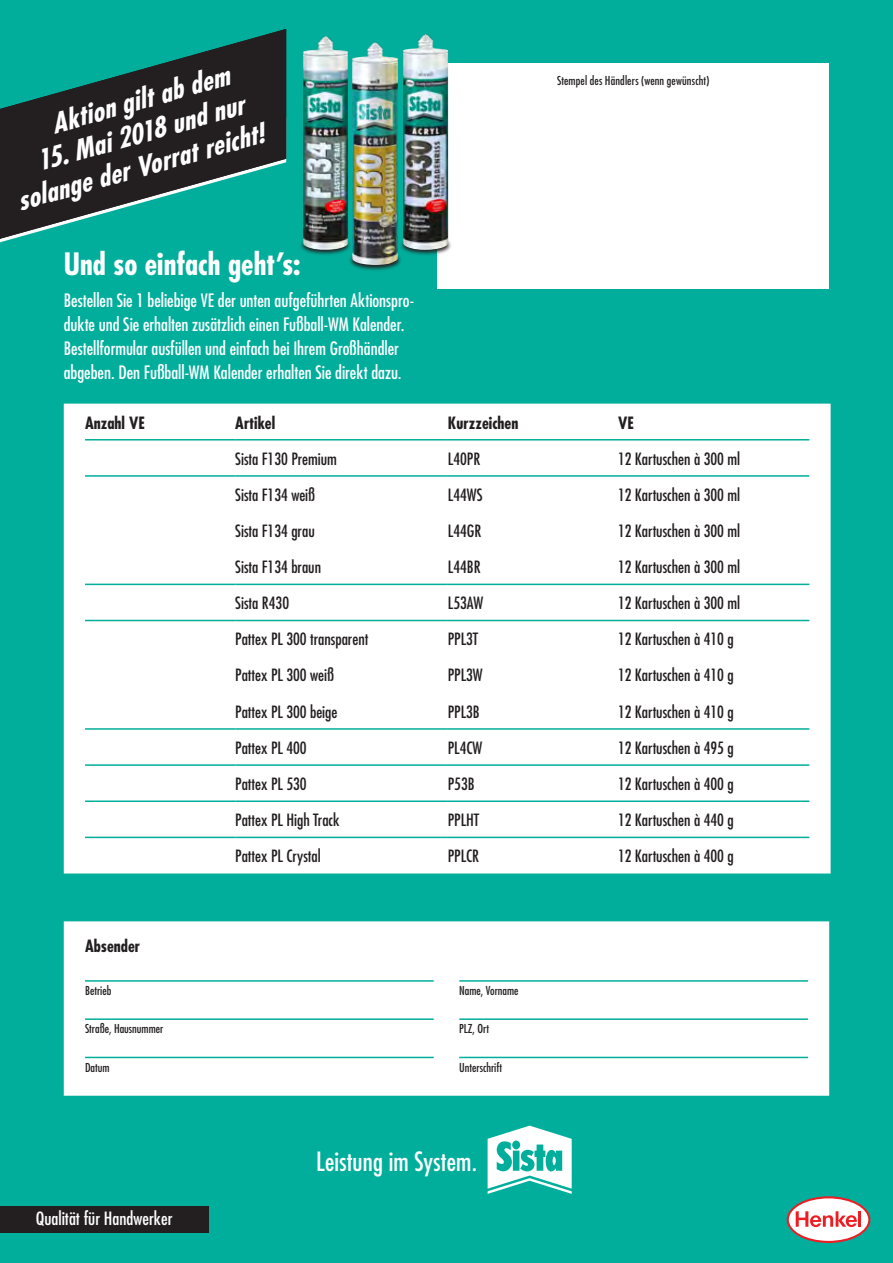
<style>
.page{position:relative;width:893px;height:1263px;background:#00ae9b}
.page>*{position:absolute;margin:0;border:0;box-sizing:border-box;transform-origin:0 0}
.t1{font:700 condensed 30px "Futura Std";color:#fff}
.t2{font:italic 700 condensed 27px/32.4px "Futura Std";color:#fff}
.t3{font:condensed 25.8px "Futura Std";letter-spacing:.005em;color:#fff}
.t4{font:condensed 18px/24px "Futura Std";color:#fff}
.t5{font:condensed 17.85px "Futura Std";color:#fff}
.t6{font:condensed 16.5px "Futura Std";color:#231f20}
.t7{font:700 condensed 16.5px "Futura Std";color:#231f20}
.t8{font:condensed 12px "Futura Std";color:#231f20}
</style>
<div class="page">
<div style="left:438px;top:64px;width:391px;height:225px;background:#fff"></div>
<svg style="left:787px;top:1196px;width:83px;height:47px"></svg>
<div style="left:789px;top:1198px;width:79px;height:43px;background:#fff;border-radius:50%"></div>
<hr style="left:858px;top:1211px;width:3px;height:16px;background:#ee1d23">
<svg style="left:796px;top:1211px;width:61px;height:16px"></svg>
<div style="left:0;top:1206px;width:208px;height:26px;background:#231f20"></div>
<div style="left:64px;top:921px;width:765px;height:175px;background:#fff"></div>
<hr style="left:85px;top:980px;width:349px;height:2px;background:#00ae9b">
<hr style="left:85px;top:1018px;width:349px;height:2px;background:#00ae9b">
<hr style="left:85px;top:1057px;width:349px;height:1px;background:#00ae9b">
<hr style="left:459px;top:980px;width:349px;height:2px;background:#00ae9b">
<hr style="left:459px;top:1018px;width:349px;height:2px;background:#00ae9b">
<hr style="left:459px;top:1057px;width:349px;height:1px;background:#00ae9b">
<div style="left:64px;top:404px;width:767px;height:469px;background:#fff"></div>
<hr style="left:85px;top:439px;width:150px;height:1px;background:#00ae9b">
<hr style="left:235px;top:439px;width:213px;height:1px;background:#00ae9b">
<hr style="left:448px;top:439px;width:170px;height:1px;background:#00ae9b">
<hr style="left:618px;top:439px;width:191px;height:1px;background:#00ae9b">
<hr style="left:85px;top:475px;width:150px;height:2px;background:#00ae9b">
<hr style="left:235px;top:475px;width:213px;height:2px;background:#00ae9b">
<hr style="left:448px;top:475px;width:170px;height:2px;background:#00ae9b">
<hr style="left:618px;top:475px;width:191px;height:2px;background:#00ae9b">
<hr style="left:85px;top:584px;width:150px;height:1px;background:#00ae9b">
<hr style="left:235px;top:584px;width:213px;height:1px;background:#00ae9b">
<hr style="left:448px;top:584px;width:170px;height:1px;background:#00ae9b">
<hr style="left:618px;top:584px;width:191px;height:1px;background:#00ae9b">
<hr style="left:85px;top:620px;width:150px;height:1px;background:#00ae9b">
<hr style="left:235px;top:620px;width:213px;height:1px;background:#00ae9b">
<hr style="left:448px;top:620px;width:170px;height:1px;background:#00ae9b">
<hr style="left:618px;top:620px;width:191px;height:1px;background:#00ae9b">
<hr style="left:85px;top:728px;width:150px;height:2px;background:#00ae9b">
<hr style="left:235px;top:728px;width:213px;height:2px;background:#00ae9b">
<hr style="left:448px;top:728px;width:170px;height:2px;background:#00ae9b">
<hr style="left:618px;top:728px;width:191px;height:2px;background:#00ae9b">
<hr style="left:85px;top:764px;width:150px;height:2px;background:#00ae9b">
<hr style="left:235px;top:764px;width:213px;height:2px;background:#00ae9b">
<hr style="left:448px;top:764px;width:170px;height:2px;background:#00ae9b">
<hr style="left:618px;top:764px;width:191px;height:2px;background:#00ae9b">
<hr style="left:85px;top:800px;width:150px;height:2px;background:#00ae9b">
<hr style="left:235px;top:800px;width:213px;height:2px;background:#00ae9b">
<hr style="left:448px;top:800px;width:170px;height:2px;background:#00ae9b">
<hr style="left:618px;top:800px;width:191px;height:2px;background:#00ae9b">
<hr style="left:85px;top:837px;width:150px;height:1px;background:#00ae9b">
<hr style="left:235px;top:837px;width:213px;height:1px;background:#00ae9b">
<hr style="left:448px;top:837px;width:170px;height:1px;background:#00ae9b">
<hr style="left:618px;top:837px;width:191px;height:1px;background:#00ae9b">
<svg style="left:488px;top:1125px;width:84px;height:69px"></svg>
<svg style="left:401px;top:234px;width:50px;height:22px"></svg>
<img style="left:403px;top:34px;width:45px;height:216px">
<svg style="left:301px;top:241px;width:49px;height:14px"></svg>
<img style="left:303px;top:36px;width:45px;height:214px">
<svg style="left:348px;top:249px;width:54px;height:22px"></svg>
<img style="left:352px;top:42px;width:46px;height:223px">
<svg style="left:0;top:29px;width:286px;height:213px;fill:#231f20"></svg>
<p class="t2" style="left:48px;top:109px;width:185px;rotate:-16deg">Aktion gilt ab dem</p>
<p class="t2" style="left:4px;top:155px;width:256px;text-indent:29px;rotate:-16deg">15. Mai 2018 und nur solange der Vorrat reicht!</p>
<p class="t1" style="left:64px;top:245px;width:238px">Und so einfach geht’s:</p>
<p class="t4" style="left:64px;top:288px;width:352px">Bestellen Sie 1 beliebige VE der unten aufgeführten Aktionspro&shy;dukte und Sie erhalten zusätzlich einen Fußball-WM Kalender.</p>
<p class="t4" style="left:64px;top:336px;width:339px">Bestellformular ausfüllen und einfach bei Ihrem Großhändler abgeben. Den Fußball-WM Kalender erhalten Sie direkt dazu.</p>
<p class="t8" style="left:557px;top:73px;width:154px">Stempel des Händlers (wenn gewünscht)</p>
<p class="t7" style="left:85px;top:412px;width:61px">Anzahl VE</p>
<p class="t7" style="left:235px;top:412px;width:41px">Artikel</p>
<p class="t7" style="left:448px;top:412px;width:72px">Kurzzeichen</p>
<p class="t7" style="left:618px;top:412px;width:17px">VE</p>
<p class="t6" style="left:235px;top:449px;width:103px">Sista F130 Premium</p>
<p class="t6" style="left:448px;top:449px;width:34px">L40PR</p>
<p class="t6" style="left:618px;top:449px;width:124px">12 Kartuschen à 300 ml</p>
<p class="t6" style="left:235px;top:485px;width:82px">Sista F134 weiß</p>
<p class="t6" style="left:448px;top:485px;width:36px">L44WS</p>
<p class="t6" style="left:618px;top:485px;width:124px">12 Kartuschen à 300 ml</p>
<p class="t6" style="left:235px;top:521px;width:81px">Sista F134 grau</p>
<p class="t6" style="left:448px;top:521px;width:35px">L44GR</p>
<p class="t6" style="left:618px;top:521px;width:124px">12 Kartuschen à 300 ml</p>
<p class="t6" style="left:235px;top:557px;width:87px">Sista F134 braun</p>
<p class="t6" style="left:448px;top:557px;width:34px">L44BR</p>
<p class="t6" style="left:618px;top:557px;width:124px">12 Kartuschen à 300 ml</p>
<p class="t6" style="left:235px;top:593px;width:55px">Sista R430</p>
<p class="t6" style="left:448px;top:593px;width:37px">L53AW</p>
<p class="t6" style="left:618px;top:593px;width:124px">12 Kartuschen à 300 ml</p>
<p class="t6" style="left:235px;top:629px;width:135px">Pattex PL 300 transparent</p>
<p class="t6" style="left:448px;top:629px;width:32px">PPL3T</p>
<p class="t6" style="left:618px;top:629px;width:117px">12 Kartuschen à 410 g</p>
<p class="t6" style="left:235px;top:665px;width:100px">Pattex PL 300 weiß</p>
<p class="t6" style="left:448px;top:665px;width:36px">PPL3W</p>
<p class="t6" style="left:618px;top:665px;width:117px">12 Kartuschen à 410 g</p>
<p class="t6" style="left:235px;top:702px;width:104px">Pattex PL 300 beige</p>
<p class="t6" style="left:448px;top:702px;width:33px">PPL3B</p>
<p class="t6" style="left:618px;top:702px;width:117px">12 Kartuschen à 410 g</p>
<p class="t6" style="left:235px;top:738px;width:73px">Pattex PL 400</p>
<p class="t6" style="left:448px;top:738px;width:36px">PL4CW</p>
<p class="t6" style="left:618px;top:738px;width:117px">12 Kartuschen à 495 g</p>
<p class="t6" style="left:235px;top:774px;width:73px">Pattex PL 530</p>
<p class="t6" style="left:448px;top:774px;width:28px">P53B</p>
<p class="t6" style="left:618px;top:774px;width:117px">12 Kartuschen à 400 g</p>
<p class="t6" style="left:235px;top:810px;width:106px">Pattex PL High Track</p>
<p class="t6" style="left:448px;top:810px;width:33px">PPLHT</p>
<p class="t6" style="left:618px;top:810px;width:117px">12 Kartuschen à 440 g</p>
<p class="t6" style="left:235px;top:846px;width:87px">Pattex PL Crystal</p>
<p class="t6" style="left:448px;top:846px;width:33px">PPLCR</p>
<p class="t6" style="left:618px;top:846px;width:117px">12 Kartuschen à 400 g</p>
<p class="t7" style="left:85px;top:936px;width:57px">Absender</p>
<p class="t8" style="left:85px;top:983px;width:28px">Betrieb</p>
<p class="t8" style="left:459px;top:983px;width:61px">Name, Vorname</p>
<p class="t8" style="left:85px;top:1022px;width:80px">Straße, Hausnummer</p>
<p class="t8" style="left:459px;top:1022px;width:31px">PLZ, Ort</p>
<p class="t8" style="left:85px;top:1060px;width:26px">Datum</p>
<p class="t8" style="left:459px;top:1060px;width:44px">Unterschrift</p>
<p class="t5" style="left:36px;top:1208px;width:138px">Qualität für Handwerker</p>
<p class="t3" style="left:316px;top:1146px;width:162px">Leistung im System.</p>
</div>
